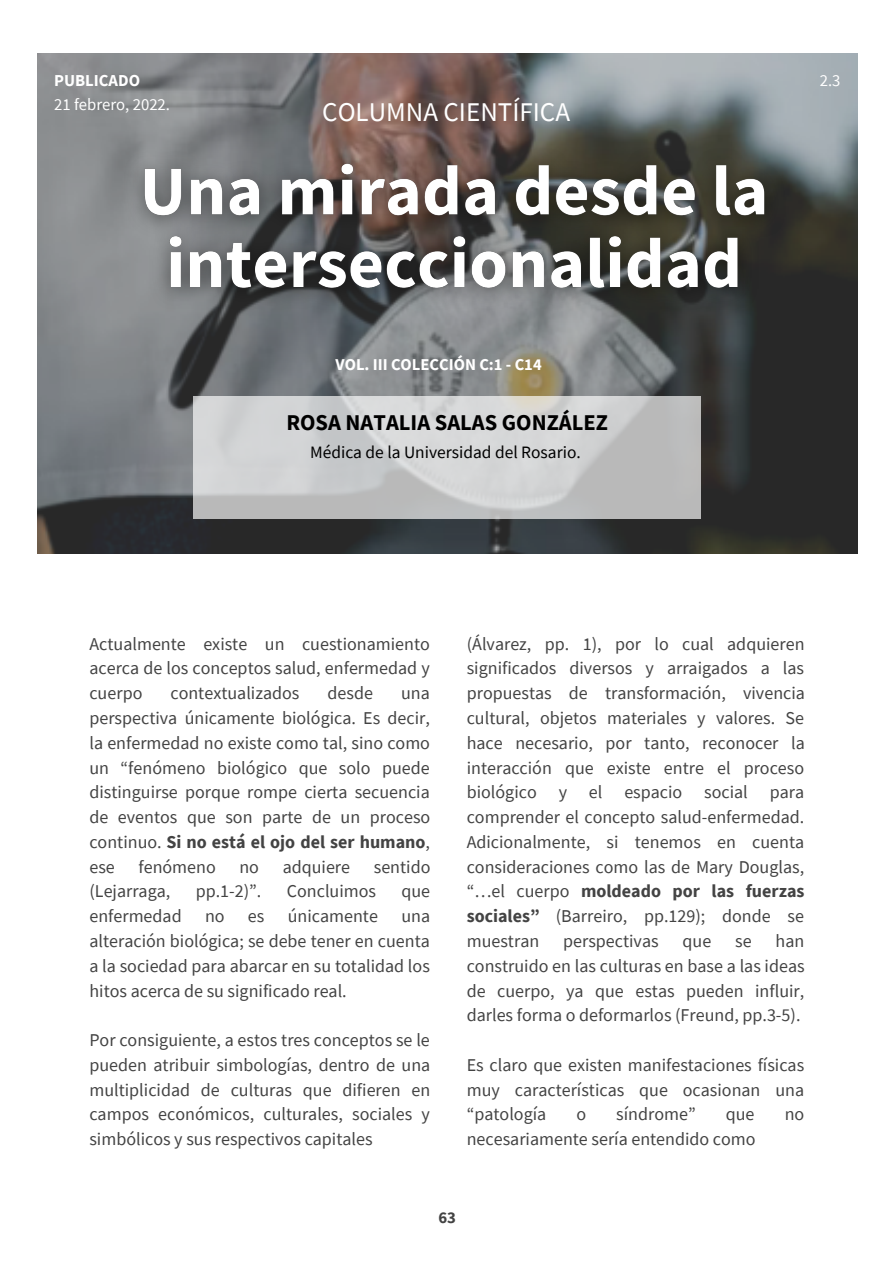
<style>
.page{position:relative;width:894px;height:1264px;background:#fff}
.page>*{position:absolute;margin:0;border:0;box-sizing:border-box;transform-origin:0 0}
.t1{font:27px "Source Sans Pro";color:#fff}
.t2{font:700 22.5px "Source Sans Pro";color:#000}
.t3{font:18px/24.8px "Source Sans Pro";color:#434343;text-align:justify}
.t4{font:17.4px "Source Sans Pro";color:#000}
.t5{font:16.65px "Source Sans Pro";color:#fff}
.t6{font:700 16.65px "Source Sans Pro";color:#fff}
.t7{font:700 16.65px "Source Sans Pro";color:#434343}
.t8{font:700 16.5px "Source Sans Pro";color:#fff}
.s1{font-weight:700}
</style>
<div class="page">
<img style="left:37px;top:53px;width:820px;height:500px">
<svg style="left:193px;top:396px;width:507px;height:122px;background:#cacbcb"></svg>
<img style="left:113px;top:121px;width:683px;height:215px">
<p class="t6" style="left:54px;top:69px;width:87px">PUBLICADO</p>
<p class="t5" style="left:54px;top:93px;width:117px">21 febrero, 2022.</p>
<p class="t1" style="left:322px;top:94px;width:249px">COLUMNA CIENTÍFICA</p>
<p class="t5" style="left:819px;top:69px;width:22px">2.3</p>
<p class="t8" style="left:335px;top:354px;width:208px">VOL. III COLECCIÓN C:1 - C14</p>
<p class="t2" style="left:286px;top:408px;width:323px">ROSA NATALIA SALAS GONZÁLEZ</p>
<p class="t4" style="left:310px;top:441px;width:272px">Médica de la Universidad del Rosario.</p>
<p class="t3" style="left:89px;top:631px;width:342px">Actualmente existe un cuestionamiento acerca de los conceptos salud, enfermedad y cuerpo</p>
<p class="t3" style="left:170px;top:680px;width:130px">contextualizados</p>
<p class="t3" style="left:327px;top:680px;width:47px">desde</p>
<p class="t3" style="left:89px;top:680px;width:342px;text-indent:311px">una perspectiva únicamente biológica. Es decir, la enfermedad no existe como tal, sino como un “fenómeno biológico que solo puede distinguirse porque rompe cierta secuencia de eventos que son parte de un proceso continuo. <span class="s1">Si no está el ojo del ser humano</span>, ese</p>
<p class="t3" style="left:138px;top:853px;width:79px">fenómeno</p>
<p class="t3" style="left:239px;top:853px;width:21px">no</p>
<p class="t3" style="left:282px;top:853px;width:69px">adquiere</p>
<p class="t3" style="left:373px;top:853px;width:58px">sentido</p>
<p class="t3" style="left:89px;top:878px;width:82px">(Lejarraga,</p>
<p class="t3" style="left:196px;top:878px;width:67px">pp.1-2)”.</p>
<p class="t3" style="left:287px;top:878px;width:91px">Concluimos</p>
<p class="t3" style="left:401px;top:878px;width:30px">que</p>
<p class="t3" style="left:89px;top:903px;width:94px">enfermedad</p>
<p class="t3" style="left:205px;top:903px;width:21px">no</p>
<p class="t3" style="left:248px;top:903px;width:18px">es</p>
<p class="t3" style="left:288px;top:903px;width:92px">únicamente</p>
<p class="t3" style="left:89px;top:903px;width:342px;text-indent:312px">una alteración biológica; se debe tener en cuenta a la sociedad para abarcar en su totalidad los hitos acerca de su significado real.</p>
<p class="t3" style="left:89px;top:1027px;width:342px">Por consiguiente, a estos tres conceptos se le pueden atribuir simbologías, dentro de una multiplicidad de culturas que difieren en campos económicos, culturales, sociales y simbólicos y sus respectivos capitales</p>
<p class="t3" style="left:466px;top:631px;width:339px">(Álvarez, pp. 1), por lo cual adquieren significados diversos y arraigados a las propuestas de transformación, vivencia cultural, objetos materiales y valores. Se hace necesario, por tanto, reconocer la interacción que existe entre el proceso biológico y el espacio social para comprender el concepto salud-enfermedad.<br>Adicionalmente, si tenemos en cuenta consideraciones como las de Mary Douglas, “…el cuerpo <span class="s1">moldeado por las fuerzas sociales”</span> (Barreiro, pp.129); donde se muestran</p>
<p class="t3" style="left:466px;top:928px;width:339px;text-indent:309px">han construido en las culturas en base a las ideas de cuerpo, ya que estas pueden influir, darles forma o deformarlos (Freund, pp.3-5).</p>
<p class="t3" style="left:466px;top:1052px;width:339px">Es claro que existen manifestaciones físicas muy características que ocasionan una “patología</p>
<p class="t3" style="left:563px;top:928px;width:97px">perspectivas</p>
<p class="t3" style="left:682px;top:928px;width:30px">que</p>
<p class="t3" style="left:735px;top:928px;width:18px">se</p>
<p class="t3" style="left:576px;top:1101px;width:11px">o</p>
<p class="t3" style="left:616px;top:1101px;width:81px">síndrome”</p>
<p class="t3" style="left:725px;top:1101px;width:30px">que</p>
<p class="t3" style="left:784px;top:1101px;width:21px">no</p>
<p class="t3" style="left:466px;top:1126px;width:290px">necesariamente sería entendido como</p>
<p class="t7" style="left:438px;top:1206px;width:19px">63</p>
</div>
